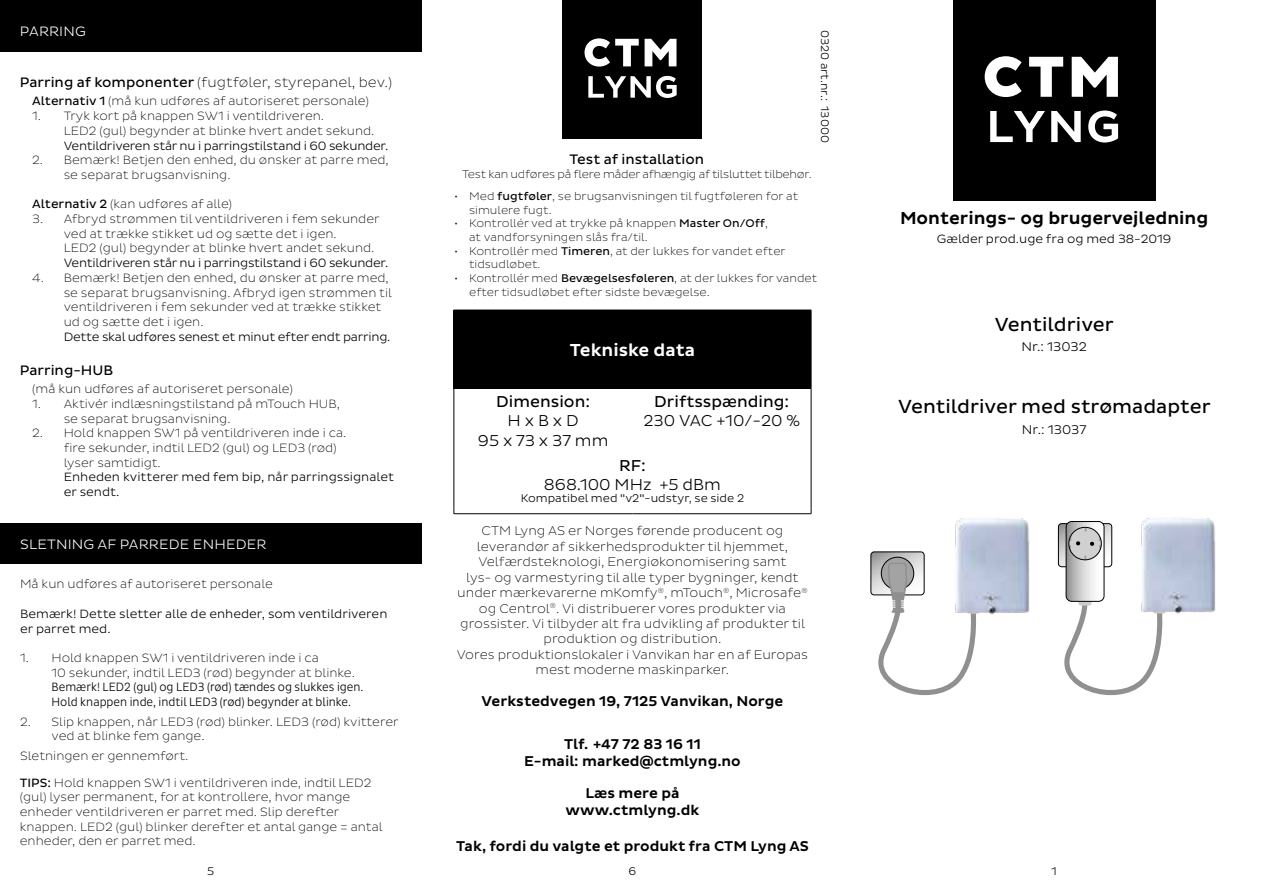
<style>
.page{position:relative;width:1265px;height:893px;background:#fff}
.page>*{position:absolute;margin:0;border:0;box-sizing:border-box;transform-origin:0 0}
.t1{font:19.25px "Pluto Sans";color:#000}
.t2{font:500 17.68px "Pluto Sans";color:#000}
.t3{font:500 17.68px "Pluto Sans";color:#fff}
.t4{font:300 16.1px/19.2px "Pluto Sans";color:#000;text-align:center}
.t5{font:16.1px "Pluto Sans";color:#000}
.t6{font:500 14.53px/17.3px "Pluto Sans";color:#000;text-align:center}
.t7{font:200 14px "Pluto Sans";color:#000}
.t8{font:14px "Pluto Sans";color:#000}
.t9{font:300 13.83px "Pluto Sans";letter-spacing:.015em;color:#fff}
.t10{font:200 12.78px/15.4px "Pluto Sans";color:#000;text-align:center}
.t11{font:300 12.78px "Pluto Sans";color:#000}
.t12{font:200 12.25px/14.7px "Pluto Sans";color:#000}
.t13{font:300 12.25px "Pluto Sans";letter-spacing:-.02em;color:#000}
.t14{font:300 12.25px/14.7px "Pluto Sans";color:#000}
.t15{font:300 12.25px/14.7px "Pluto Sans Cond";color:#000}
.t16{font:200 11.38px/13.7px "Pluto Sans";color:#000}
.t17{font:200 11.38px "Pluto Sans";letter-spacing:-.02em;color:#000}
.t18{font:300 11.38px "Pluto Sans";color:#000}
.t19{font:300 11.2px "Pluto Sans";color:#000}
.s1{font-weight:400}
</style>
<div class="page">
<div style="left:0;top:0;width:422px;height:51px;background:#000"></div>
<div style="left:953px;top:0;width:202px;height:201px;background:#000"></div>
<svg style="left:985px;top:56px;width:133px;height:87px"></svg>
<div style="left:563px;top:0;width:139px;height:138px;background:#000"></div>
<svg style="left:585px;top:38px;width:92px;height:60px"></svg>
<svg style="left:1057px;top:521px;width:106px;height:174px"></svg>
<img style="left:1122px;top:518px;width:94px;height:104px">
<img style="left:955px;top:518px;width:75px;height:97px">
<svg style="left:870px;top:552px;width:110px;height:143px"></svg>
<div style="left:454px;top:310px;width:357px;height:79px;background:#000"></div>
<hr style="left:811px;top:310px;width:1px;height:79px;background:#000">
<hr style="left:811px;top:452px;width:1px;height:56px;background:#000">
<hr style="left:454px;top:389px;width:1px;height:63px;background:#000">
<hr style="left:811px;top:389px;width:1px;height:63px;background:#000">
<hr style="left:454px;top:452px;width:1px;height:56px;background:#000">
<hr style="left:454px;top:513px;width:178px;height:1px;background:#000">
<hr style="left:632px;top:513px;width:179px;height:1px;background:#000">
<div style="left:0;top:523px;width:422px;height:40px;background:#000"></div>
<p class="t9" style="left:20px;top:23px;width:68px">PARRING</p>
<p class="t7" style="left:20px;top:74px;width:374px"><span class="s1">Parring af komponenter</span> (fugtføler, styrepanel, bev.)</p>
<p class="t12" style="left:32px;top:94px;width:338px"><span class="s1">Alternativ 1</span> (må kun udføres af autoriseret personale)</p>
<p class="t12" style="left:64px;top:109px;width:312px;text-indent:-31px">1. Tryk kort på knappen SW1 i ventildriveren.<br>LED2 (gul) begynder at blinke hvert andet sekund.</p>
<p class="t13" style="left:64px;top:138px;width:326px">Ventildriveren står nu i parringstilstand i 60 sekunder.</p>
<p class="t12" style="left:64px;top:153px;width:327px;text-indent:-31px">2. Bemærk! Betjen den enhed, du ønsker at parre med, se separat brugsanvisning.</p>
<p class="t12" style="left:32px;top:197px;width:201px"><span class="s1">Alternativ 2</span> (kan udføres af alle)</p>
<p class="t12" style="left:64px;top:212px;width:317px;text-indent:-31px">3. Afbryd strømmen til ventildriveren i fem sekunder ved at trække stikket ud og sætte det i igen.<br>LED2 (gul) begynder at blinke hvert andet sekund.</p>
<p class="t13" style="left:64px;top:256px;width:326px">Ventildriveren står nu i parringstilstand i 60 sekunder.</p>
<p class="t12" style="left:64px;top:270px;width:330px;text-indent:-31px">4. Bemærk! Betjen den enhed, du ønsker at parre med, se separat brugsanvisning. Afbryd igen strømmen til ventildriveren i fem sekunder ved at trække stikket ud og sætte det i igen.</p>
<p class="t13" style="left:64px;top:329px;width:328px">Dette skal udføres senest et minut efter endt parring.</p>
<p class="t8" style="left:20px;top:362px;width:95px">Parring-HUB</p>
<p class="t12" style="left:32px;top:382px;width:262px">(må kun udføres af autoriseret personale)</p>
<p class="t12" style="left:64px;top:396px;width:278px;text-indent:-31px">1. Aktivér indlæsningstilstand på mTouch HUB, se separat brugsanvisning.</p>
<p class="t12" style="left:64px;top:426px;width:284px;text-indent:-31px">2. Hold knappen SW1 på ventildriveren inde i ca. fire sekunder, indtil LED2 (gul) og LED3 (rød) lyser samtidigt.</p>
<p class="t14" style="left:64px;top:470px;width:332px">Enheden kvitterer med fem bip, når parringssignalet er sendt.</p>
<p class="t9" style="left:20px;top:536px;width:248px">SLETNING AF PARREDE ENHEDER</p>
<p class="t12" style="left:20px;top:577px;width:254px">Må kun udføres af autoriseret personale</p>
<p class="t14" style="left:20px;top:606px;width:369px">Bemærk! Dette sletter alle de enheder, som ventildriveren er parret med.</p>
<p class="t12" style="left:52px;top:650px;width:305px;text-indent:-31px">1. Hold knappen SW1 i ventildriveren inde i ca<br>10 sekunder, indtil LED3 (rød) begynder at blinke.</p>
<p class="t15" style="left:52px;top:680px;width:313px">Bemærk! LED2 (gul) og LED3 (rød) tændes og slukkes igen.<br>Hold knappen inde, indtil LED3 (rød) begynder at blinke.</p>
<p class="t12" style="left:52px;top:714px;width:349px;text-indent:-31px">2. Slip knappen, når LED3 (rød) blinker. LED3 (rød) kvitterer ved at blinke fem gange.</p>
<p class="t12" style="left:20px;top:743px;width:353px;line-height:26.6px">Sletningen er gennemført.<br><span class="s1">TIPS:</span> Hold knappen SW1 i ventildriveren inde, indtil LED2</p>
<p class="t12" style="left:20px;top:790px;width:364px">(gul) lyser permanent, for at kontrollere, hvor mange enheder ventildriveren er parret med. Slip derefter knappen. LED2 (gul) blinker derefter et antal gange = antal enheder, den er parret med.</p>
<p class="t19" style="left:831px;top:30px;width:115px;rotate:90deg">0320 art.nr.: 13000</p>
<p class="t8" style="left:570px;top:151px;width:136px">Test af installation</p>
<p class="t17" style="left:462px;top:167px;width:351px">Test kan udføres på flere måder afhængig af tilsluttet tilbehør.</p>
<p class="t16" style="left:469px;top:189px;width:330px;text-indent:-15px">• Med <span class="s1">fugtføler</span>, se brugsanvisningen til fugtføleren for at simulere fugt.</p>
<p class="t16" style="left:469px;top:217px;width:301px;text-indent:-15px">• Kontrollér ved at trykke på knappen <span class="s1">Master On/Off</span>, at vandforsyningen slås fra/til.</p>
<p class="t16" style="left:469px;top:244px;width:318px;text-indent:-15px">• Kontrollér med <span class="s1">Timeren</span>, at der lukkes for vandet efter tidsudløbet.</p>
<p class="t16" style="left:469px;top:271px;width:349px;text-indent:-15px">• Kontrollér med <span class="s1">Bevægelsesføleren</span>, at der lukkes for vandet efter tidsudløbet efter sidste bevægelse.</p>
<h2 class="t3" style="left:570px;top:340px;width:127px">Tekniske data</h2>
<h3 class="t5" style="left:496px;top:392px;width:95px">Dimension:</h3>
<h3 class="t4" style="left:478px;top:411px;width:132px">H x B x D<br>95 x 73 x 37 mm</h3>
<h3 class="t5" style="left:654px;top:392px;width:137px">Driftsspænding:</h3>
<h3 class="t4" style="left:643px;top:411px;width:158px">230 VAC +10/-20 %</h3>
<h3 class="t5" style="left:619px;top:456px;width:28px">RF:</h3>
<h3 class="t4" style="left:544px;top:475px;width:179px">868.100 MHz +5 dBm</h3>
<p class="t18" style="left:521px;top:492px;width:225px">Kompatibel med <span class="s1">"</span>v2<span class="s1">"</span>-udstyr, se side 2</p>
<p class="t10" style="left:457px;top:523px;width:353px">CTM Lyng AS er Norges førende producent og leverandør af sikkerhedsprodukter til hjemmet, Velfærdsteknologi, Energiøkonomisering samt<br>lys- og varmestyring til alle typer bygninger, kendt under mærkevarerne mKomfy<sup>®</sup>, mTouch<sup>®</sup>, Microsafe<sup>® </sup>og Centrol<sup>®</sup>. Vi distribuerer vores produkter via grossister. Vi tilbyder alt fra udvikling af produkter til produktion og distribution.<br>Vores produktionslokaler i Vanvikan har en af Europas mest moderne maskinparker.</p>
<p class="t6" style="left:482px;top:693px;width:303px">Verkstedvegen 19, 7125 Vanvikan, Norge</p>
<p class="t6" style="left:524px;top:735px;width:218px">Tlf. +47 72 83 16 11<br>E-mail: marked@ctmlyng.no</p>
<p class="t6" style="left:566px;top:784px;width:135px">Læs mere på www.ctmlyng.dk</p>
<p class="t6" style="left:456px;top:837px;width:354px">Tak, fordi du valgte et produkt fra CTM Lyng AS</p>
<h2 class="t2" style="left:900px;top:208px;width:310px">Monterings- og brugervejledning</h2>
<p class="t14" style="left:937px;top:231px;width:236px">Gælder prod.uge fra og med 38-2019</p>
<h1 class="t1" style="left:995px;top:313px;width:121px">Ventildriver</h1>
<p class="t11" style="left:1021px;top:340px;width:67px">Nr.: 13032</p>
<h1 class="t1" style="left:898px;top:396px;width:314px">Ventildriver med strømadapter</h1>
<p class="t11" style="left:1022px;top:422px;width:66px">Nr.: 13037</p>
<p class="t19" style="left:207px;top:864px;width:9px">5</p>
<p class="t19" style="left:629px;top:864px;width:9px">6</p>
<p class="t19" style="left:1051px;top:864px;width:7px">1</p>
</div>
